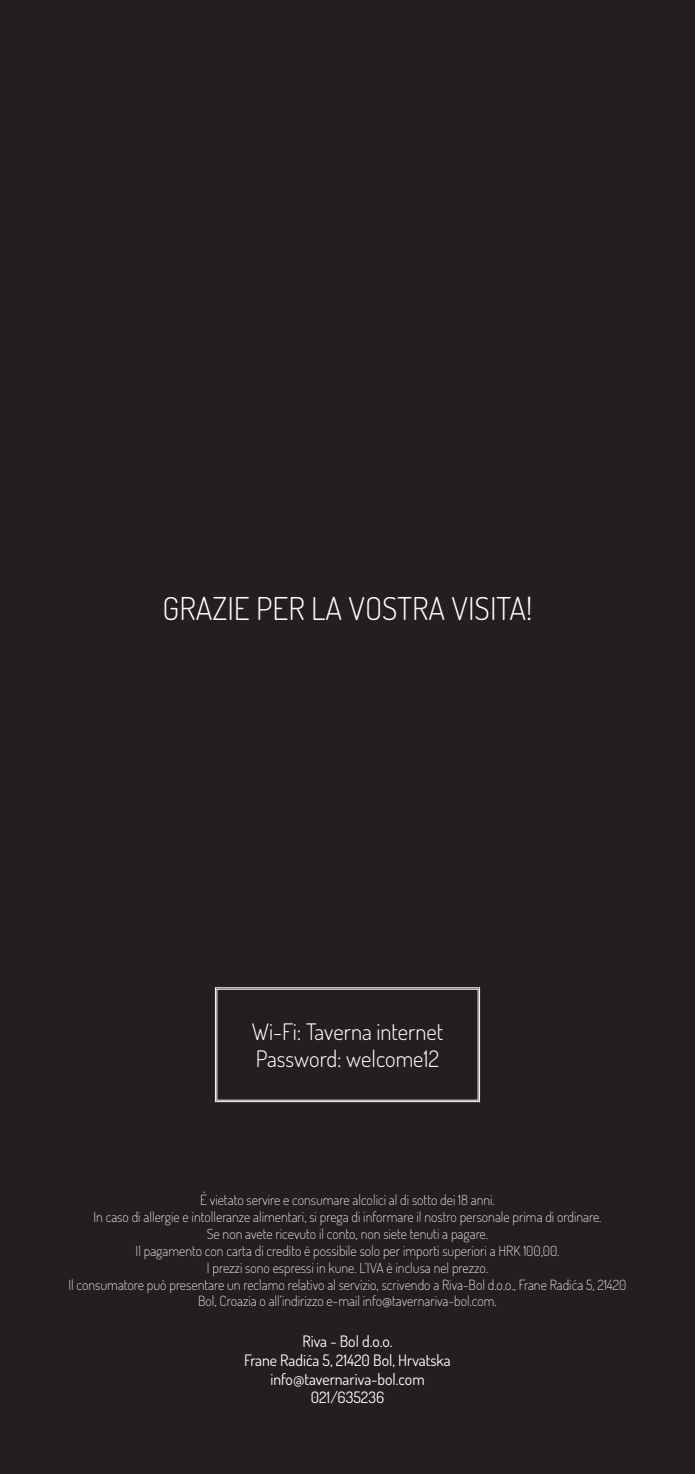
<style>
.page{position:relative;width:695px;height:1474px;background:#fff}
.page>*{position:absolute;margin:0;border:0;box-sizing:border-box;transform-origin:0 0}
.t1{font:300 31.5px "Dosis";color:#fff}
.t2{font:300 22.75px "Dosis";color:#fff}
.t3{font:15.75px "Dosis";color:#fff}
.t4{font:200 14px/16.8px "Dosis";color:#fff;text-align:center}
</style>
<div class="page">
<div style="left:0;top:0;width:694px;height:1473px;background:#231f20"></div>
<svg style="left:215px;top:987px;width:265px;height:114px"></svg>
<p class="t1" style="left:162px;top:586px;width:371px">GRAZIE PER LA VOSTRA VISITA!</p>
<p class="t2" style="left:252px;top:1016px;width:193px">Wi-Fi: Taverna internet</p>
<p class="t2" style="left:256px;top:1043px;width:185px">Password: welcome12</p>
<p class="t4" style="left:200px;top:1191px;width:296px">È vietato servire e consumare alcolici al di sotto dei 18 anni.</p>
<p class="t4" style="left:93px;top:1208px;width:509px">In caso di allergie e intolleranze alimentari, si prega di informare il nostro personale prima di ordinare.</p>
<p class="t4" style="left:207px;top:1224px;width:283px">Se non avete ricevuto il conto, non siete tenuti a pagare.</p>
<p class="t4" style="left:135px;top:1241px;width:425px">Il pagamento con carta di credito è possibile solo per importi superiori a HRK 100,00.</p>
<p class="t4" style="left:207px;top:1258px;width:283px">I prezzi sono espressi in kune. L’IVA è inclusa nel prezzo.</p>
<p class="t4" style="left:68px;top:1275px;width:559px">Il consumatore può presentare un reclamo relativo al servizio, scrivendo a Riva-Bol d.o.o., Frane Radića 5, 21420<br>Bol, Croazia o all’indirizzo e-mail info@tavernariva-bol.com.</p>
<p class="t3" style="left:302px;top:1329px;width:92px">Riva - Bol d.o.o.</p>
<p class="t3" style="left:244px;top:1348px;width:208px">Frane Radića 5, 21420 Bol, Hrvatska</p>
<p class="t3" style="left:270px;top:1367px;width:156px">info@tavernariva-bol.com</p>
<p class="t3" style="left:311px;top:1386px;width:75px">021/635236</p>
</div>
